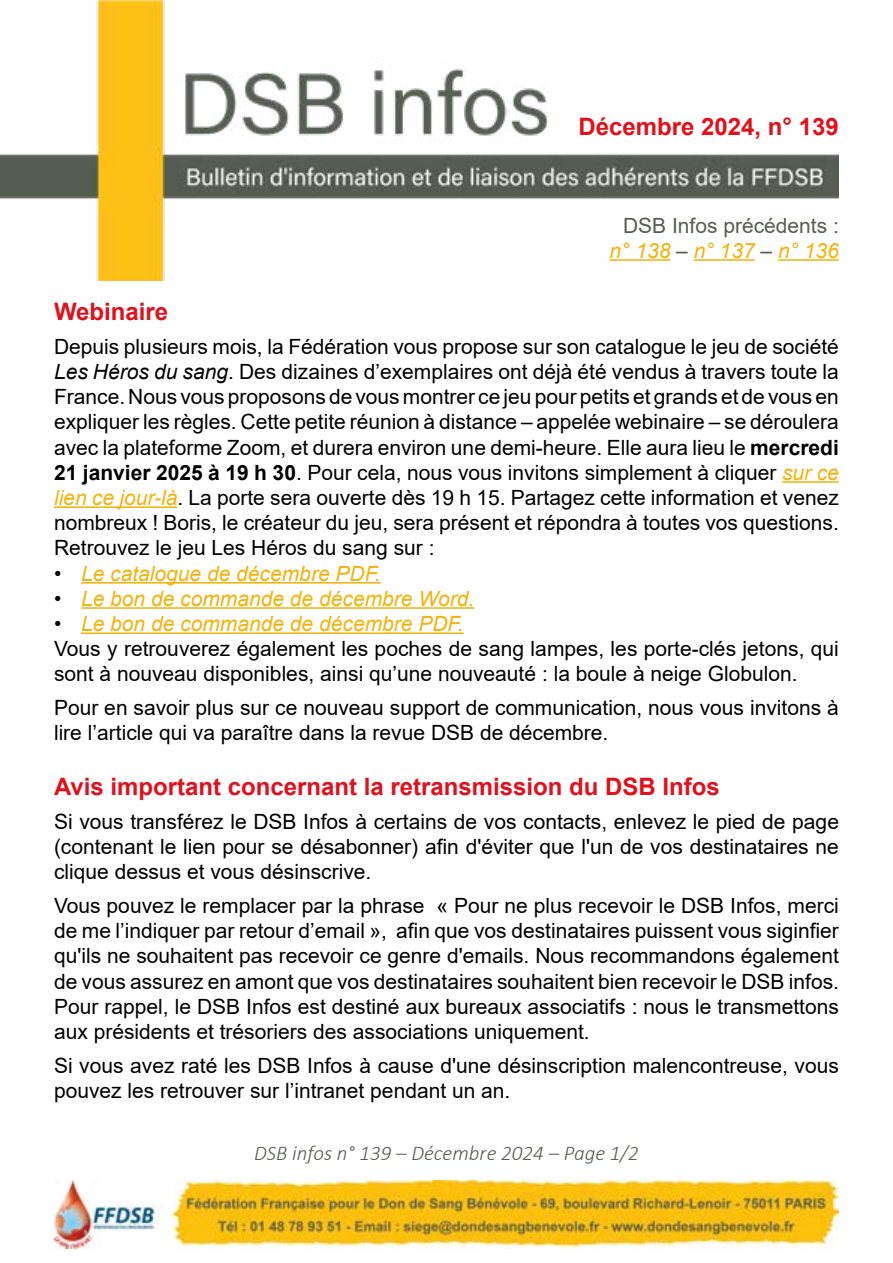
<style>
.page{position:relative;width:893px;height:1263px;background:#fff}
.page>*{position:absolute;margin:0;border:0;box-sizing:border-box;transform-origin:0 0}
.t1{font:700 24px "Arial";color:#e2101b}
.t2{font:21px/25.2px "Arial";color:#000;text-align:justify}
.t3{font:italic 21px "Arial";color:#f2b30e}
.t4{font:21px/25.2px "Arial";color:#565d53;text-align:right}
.t5{font:italic 300 21px "Calibri";color:#565d53}
.s1{font-style:italic;color:#f2b30e}
.s2{font-style:italic}
.s3{font-weight:700}
.s4{font-style:normal;color:#000}
</style>
<div class="page">
<img style="left:0;top:0;width:839px;height:280px">
<hr style="left:609px;top:259px;width:61px;height:2px;background:#f2b30e">
<hr style="left:694px;top:259px;width:61px;height:2px;background:#f2b30e">
<hr style="left:778px;top:259px;width:61px;height:2px;background:#f2b30e">
<img style="left:54px;top:1181px;width:785px;height:67px">
<hr style="left:782px;top:481px;width:57px;height:2px;background:#f2b30e">
<hr style="left:54px;top:506px;width:123px;height:2px;background:#f2b30e">
<hr style="left:81px;top:582px;width:300px;height:2px;background:#f2b30e">
<hr style="left:81px;top:607px;width:393px;height:2px;background:#f2b30e">
<hr style="left:81px;top:632px;width:383px;height:2px;background:#f2b30e">
<p class="t1" style="left:578px;top:109px;width:262px">Décembre 2024, n° 139</p>
<p class="t4" style="left:609px;top:212px;width:231px">DSB Infos précédents : <span class="s1">n° 138</span> <span class="s2">–</span> <span class="s1">n° 137</span> <span class="s2">–</span> <span class="s1">n° 136</span></p>
<p class="t1" style="left:54px;top:295px;width:116px">Webinaire</p>
<p class="t2" style="left:54px;top:334px;width:786px">Depuis plusieurs mois, la Fédération vous propose sur son catalogue le jeu de société <span class="s2">Les Héros du sang</span>. Des dizaines d’exemplaires ont déjà été vendus à travers toute la France. Nous vous proposons de vous montrer ce jeu pour petits et grands et de vous en expliquer les règles. Cette petite réunion à distance – appelée webinaire – se déroulera avec la plateforme Zoom, et durera environ une demi-heure. Elle aura lieu le <span class="s3">mercredi 21 janvier 2025 à 19 h 30</span>. Pour cela, nous vous invitons simplement à cliquer <span class="s1">sur ce lien ce jour-là</span>. La porte sera ouverte dès 19 h 15. Partagez cette information et venez nombreux ! Boris, le créateur du jeu, sera présent et répondra à toutes vos questions.<br>Retrouvez le jeu Les Héros du sang sur :</p>
<p class="t3" style="left:54px;top:560px;width:328px"><span class="s4">•</span> Le catalogue de décembre PDF.</p>
<p class="t3" style="left:54px;top:585px;width:422px"><span class="s4">•</span> Le bon de commande de décembre Word.</p>
<p class="t2" style="left:54px;top:611px;width:786px;text-align:left">• <span class="s1">Le bon de commande de décembre PDF.<br></span>Vous y retrouverez également les poches de sang lampes, les porte-clés jetons, qui sont à nouveau disponibles, ainsi qu’une nouveauté : la boule à neige Globulon.</p>
<p class="t2" style="left:54px;top:695px;width:786px">Pour en savoir plus sur ce nouveau support de communication, nous vous invitons à lire l’article qui va paraître dans la revue DSB de décembre.</p>
<p class="t1" style="left:54px;top:770px;width:667px">Avis important concernant la retransmission du DSB Infos</p>
<p class="t2" style="left:54px;top:809px;width:786px">Si vous transférez le DSB Infos à certains de vos contacts, enlevez le pied de page (contenant le lien pour se désabonner) afin d'éviter que l'un de vos destinataires ne clique dessus et vous désinscrive.</p>
<p class="t2" style="left:54px;top:893px;width:786px">Vous pouvez le remplacer par la phrase « Pour ne plus recevoir le DSB Infos, merci de me l’indiquer par retour d’email », afin que vos destinataires puissent vous siginfier qu'ils ne souhaitent pas recevoir ce genre d'emails. Nous recommandons également de vous assurez en amont que vos destinataires souhaitent bien recevoir le DSB infos.<br>Pour rappel, le DSB Infos est destiné aux bureaux associatifs : nous le transmettons aux présidents et trésoriers des associations uniquement.</p>
<p class="t2" style="left:54px;top:1052px;width:786px">Si vous avez raté les DSB Infos à cause d'une désinscription malencontreuse, vous pouvez les retrouver sur l’intranet pendant un an.</p>
<p class="t5" style="left:254px;top:1139px;width:386px">DSB infos n° 139 – Décembre 2024 – Page 1/2</p>
</div>
